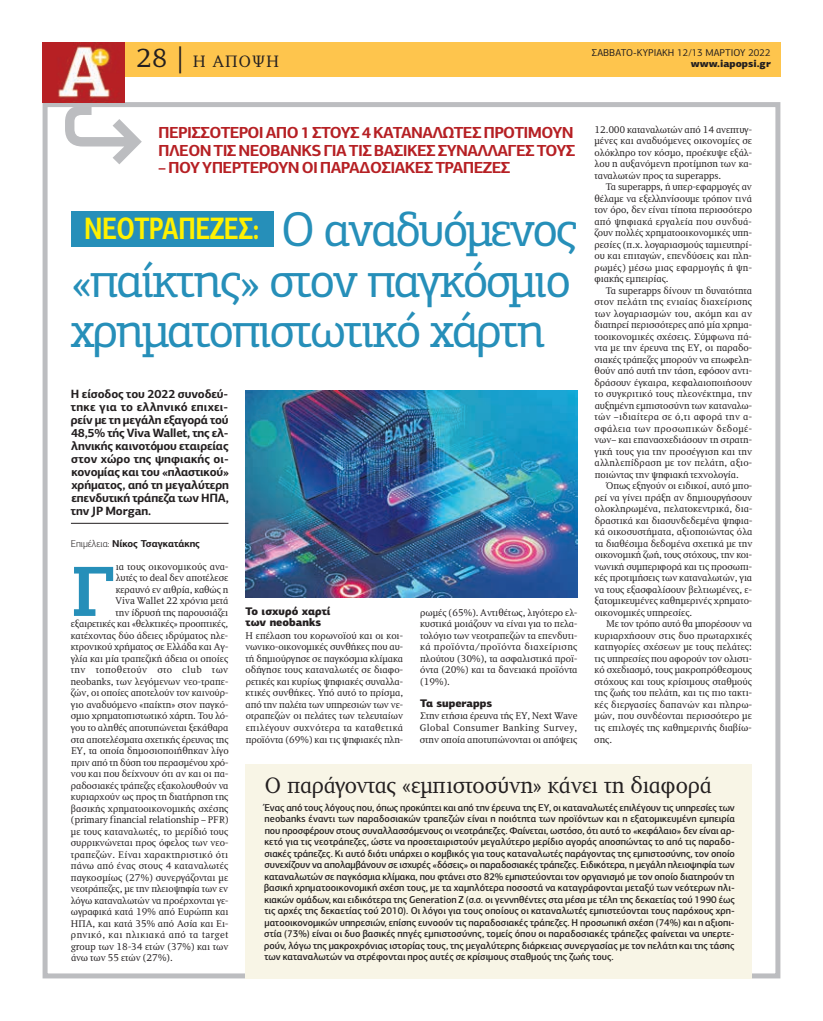
<style>
.page{position:relative;width:823px;height:1021px;background:#fff}
.page>*{position:absolute;margin:0;border:0;box-sizing:border-box;transform-origin:0 0}
.t1{font:700 96px "PF Centro Sans Pro";color:#bcbdc0}
.t2{font:700 71.3px "PF Centro Slab Pro";color:#268fb9}
.t3{font:49px/50.5px "PF Centro Slab Pro";letter-spacing:-.045em;color:#268fb9}
.t4{font:700 31px "PF Centro Sans Pro";letter-spacing:-.025em;color:#fff101;scale:.8 1}
.t5{font:23px "PF Diplomat";letter-spacing:-.01em;color:#231f20}
.t6{font:17px "PF Diplomat";letter-spacing:.05em;color:#231f20}
.t7{font:700 16px/17.5px "PF Centro Sans Pro";letter-spacing:-.04em;color:#b62024}
.t8{font:700 12px/13px "PF Centro Sans Pro";letter-spacing:-.015em;color:#231f20;text-align:justify}
.t9{font:900 11px/11.5px "PF Centro Sans Pro";color:#231f20}
.t10{font:10px/11.5px "PF Diplomat";color:#231f20;text-align:justify}
.t11{font:500 10px/11.5px "PF Centro Sans Pro";color:#231f20;text-align:justify}
.t12{font:10px "PF Diplomat";letter-spacing:.04em;color:#231f20}
.t13{font:10px "PF Diplomat";letter-spacing:.025em;color:#231f20}
.t14{font:10px "PF Centro Sans Pro";color:#231f20}
.t15{font:10px "PF Diplomat";letter-spacing:.02em;color:#231f20}
.t16{font:700 10px "PF Centro Sans Pro";letter-spacing:-.01em;color:#231f20}
.t17{font:900 10px "PF Centro Sans Pro";color:#231f20}
.s1{font-size:27px}
.s2{font-weight:300}
</style>
<div class="page">
<div style="left:43px;top:102px;width:737px;height:876px;border:5px solid #bcbdc0"></div>
<div style="left:43px;top:43px;width:737px;height:34px;background:#fec54d"></div>
<hr style="left:71px;top:523px;width:157px;height:1px;background:#231f20">
<img style="left:43px;top:43px;width:82px;height:59px">
<div style="left:245px;top:763px;width:506px;height:215px;background:#f8f5e6"></div>
<div style="left:71px;top:211px;width:202px;height:35px;background:#268fb9"></div>
<img style="left:245px;top:390px;width:332px;height:207px">
<h3 class="t6" style="left:136px;top:55px;width:144px"><span class="s1">28 |</span> Η ΑΠΟΨΗ</h3>
<p class="t14" style="left:591px;top:49px;width:180px">ΣΑΒΒΑΤΟ-ΚΥΡΙΑΚΗ 12/13 ΜΑΡΤΙΟΥ 2022</p>
<p class="t17" style="left:690px;top:60px;width:81px">www.iapopsi.gr</p>
<h1 class="t1" style="left:62px;top:107px;width:84px">↪</h1>
<p class="t10" style="left:594px;top:124px;width:159px">12.000 καταναλωτών από 14 ανεπτυγ&shy;μένες και αναδυόμενες οικονομίες σε ολόκληρο τον κόσμο, προέκυψε εξάλ&shy;λου η αυξανόμενη προτίμηση των κα&shy;ταναλωτών προς τα superapps.</p>
<p class="t10" style="left:594px;top:182px;width:159px;text-indent:11px">Τα superapps, ή υπερ-εφαρμογές αν θέλαμε να εξελληνίσουμε τρόπον τινά τον όρο, δεν είναι τίποτα περισσότερο από ψηφιακά εργαλεία που συνδυά&shy;ζουν πολλές χρηματοοικονομικές υπη&shy;ρεσίες (π.χ. λογαριασμούς ταμιευτηρί&shy;ου και επιταγών, επενδύσεις και πλη&shy;ρωμές) μέσω μιας εφαρμογής ή ψη&shy;φιακής εμπειρίας.</p>
<p class="t10" style="left:594px;top:285px;width:159px;text-indent:11px">Τα superapps δίνουν τη δυνατότητα στον πελάτη της ενιαίας διαχείρισης των λογαριασμών του, ακόμη και αν διατηρεί περισσότερες από μία χρημα&shy;τοοικονομικές σχέσεις. Σύμφωνα πά&shy;ντα με την έρευνα της ΕΥ, οι παραδο&shy;σιακές τράπεζες μπορούν να επωφελη&shy;θούν από αυτή την τάση, εφόσον αντι&shy;δράσουν έγκαιρα, κεφαλαιοποιήσουν το συγκριτικό τους πλεονέκτημα, την αυξημένη εμπιστοσύνη των καταναλω&shy;τών –ιδιαίτερα σε ό,τι αφορά την α&shy;σφάλεια των προσωπικών δεδομέ&shy;νων– και επανασχεδιάσουν τη στρατη&shy;γική τους για την προσέγγιση και την αλληλεπίδραση με τον πελάτη, αξιο&shy;ποιώντας την ψηφιακή τεχνολογία.</p>
<p class="t10" style="left:594px;top:481px;width:159px;text-indent:12px">Όπως εξηγούν οι ειδικοί, αυτό μπο&shy;ρεί να γίνει πράξη αν δημιουργήσουν ολοκληρωμένα, πελατοκεντρικά, δια&shy;δραστικά και διασυνδεδεμένα ψηφια&shy;κά οικοσυστήματα, αξιοποιώντας όλα τα διαθέσιμα δεδομένα σχετικά με την οικονομική ζωή, τους στόχους, την κοι&shy;νωνική συμπεριφορά και τις προσωπι&shy;κές προτιμήσεις των καταναλωτών, για να τους εξασφαλίσουν βελτιωμένες, ε&shy;ξατομικευμένες καθημερινές χρηματο&shy;οικονομικές υπηρεσίες.</p>
<p class="t10" style="left:594px;top:619px;width:159px;text-indent:12px">Με τον τρόπο αυτό θα μπορέσουν να κυριαρχήσουν στις δυο πρωταρχικές κατηγορίες σχέσεων με τους πελάτες: τις υπηρεσίες που αφορούν τον ολιστι&shy;κό σχεδιασμό, τους μακροπρόθεσμους στόχους και τους κρίσιμους σταθμούς της ζωής του πελάτη, και τις πιο τακτι&shy;κές διεργασίες δαπανών και πληρω&shy;μών, που συνδέονται περισσότερο με τις επιλογές της καθημερινής διαβίω&shy;σης.</p>
<h3 class="t7" style="left:158px;top:126px;width:418px">ΠΕΡΙΣΣΟΤΕΡΟΙ ΑΠΟ 1 ΣΤΟΥΣ 4 ΚΑΤΑΝΑΛΩΤΕΣ ΠΡΟΤΙΜΟΥΝ<br>ΠΛΕΟΝ ΤΙΣ NEOBANKS ΓΙΑ ΤΙΣ ΒΑΣΙΚΕΣ ΣΥΝΑΛΛΑΓΕΣ ΤΟΥΣ</h3>
<h3 class="t7" style="left:158px;top:161px;width:353px">– ΠΟΥ ΥΠΕΡΤΕΡΟΥΝ ΟΙ ΠΑΡΑΔΟΣΙΑΚΕΣ ΤΡΑΠΕΖΕΣ</h3>
<h3 class="t3" style="left:71px;top:209px;width:507px;text-indent:210px">Ο αναδυόμενος «παίκτης» στον παγκόσμιο χρηματοπιστωτικό χάρτη</h3>
<h3 class="t4" style="left:84px;top:217px;width:220px">ΝΕΟΤΡΑΠΕΖΕΣ:</h3>
<p class="t8" style="left:71px;top:388px;width:159px">Η είσοδος του 2022 συνοδεύ&shy;τηκε για το ελληνικό επιχει&shy;ρείν με τη μεγάλη εξαγορά τού 48,5% τής Viva Wallet, της ελ&shy;ληνικής καινοτόμου εταιρείας στον χώρο της ψηφιακής οι&shy;κονομίας και του «πλαστικού» χρήματος, από τη μεγαλύτερη επενδυτική τράπεζα των ΗΠΑ, την JP Morgan.</p>
<p class="t16" style="left:71px;top:540px;width:130px"><span class="s2">Επιμέλεια:</span> Νίκος Τσαγκατάκης</p>
<h2 class="t2" style="left:71px;top:567px;width:45px">Γ</h2>
<p class="t10" style="left:116px;top:561px;width:114px">ια τους οικονομικούς ανα-</p>
<p class="t10" style="left:116px;top:573px;width:114px">λυτές το deal δεν αποτέλεσε</p>
<p class="t10" style="left:116px;top:584px;width:114px">κεραυνό εν αιθρία, καθώς η</p>
<p class="t10" style="left:116px;top:596px;width:114px">Viva Wallet 22 χρόνια μετά</p>
<p class="t10" style="left:115px;top:607px;width:114px">την ίδρυσή της παρουσιάζει</p>
<p class="t10" style="left:71px;top:619px;width:159px">εξαιρετικές και «θελκτικές» προοπτικές,</p>
<p class="t10" style="left:71px;top:630px;width:159px">κατέχοντας δύο άδειες ιδρύματος ηλε-</p>
<p class="t10" style="left:71px;top:642px;width:159px">κτρονικού χρήματος σε Ελλάδα και Αγ-</p>
<p class="t10" style="left:71px;top:653px;width:159px">γλία και μία τραπεζική άδεια οι οποίες</p>
<p class="t12" style="left:71px;top:666px;width:159px">την τοποθετούν στο club των</p>
<p class="t10" style="left:71px;top:676px;width:159px">neobanks, των λεγόμενων νεο-τραπε-</p>
<p class="t10" style="left:71px;top:688px;width:159px">ζών, οι οποίες αποτελούν τον καινούρ-</p>
<p class="t10" style="left:71px;top:699px;width:159px">γιο αναδυόμενο «παίκτη» στον παγκό-</p>
<p class="t10" style="left:71px;top:711px;width:159px">σμιο χρηματοπιστωτικό χάρτη. Του λό-</p>
<p class="t10" style="left:71px;top:722px;width:159px">γου το αληθές αποτυπώνεται ξεκάθαρα</p>
<p class="t10" style="left:71px;top:734px;width:159px">στα αποτελέσματα σχετικής έρευνας της</p>
<p class="t10" style="left:71px;top:745px;width:159px">EY, τα οποία δημοσιοποιήθηκαν λίγο</p>
<p class="t10" style="left:71px;top:757px;width:159px">πριν από τη δύση του περασμένου χρό-</p>
<p class="t10" style="left:71px;top:768px;width:159px">νου και που δείχνουν ότι αν και οι πα-</p>
<p class="t10" style="left:71px;top:780px;width:159px">ραδοσιακές τράπεζες εξακολουθούν να</p>
<p class="t10" style="left:71px;top:791px;width:159px">κυριαρχούν ως προς τη διατήρηση της</p>
<p class="t10" style="left:71px;top:803px;width:159px">βασικής χρηματοοικονομικής σχέσης</p>
<p class="t10" style="left:71px;top:814px;width:159px">(primary financial relationship – PFR)</p>
<p class="t10" style="left:71px;top:826px;width:159px">με τους καταναλωτές, το μερίδιό τους</p>
<p class="t10" style="left:71px;top:837px;width:159px">συρρικνώνεται προς όφελος των νεο-</p>
<p class="t13" style="left:71px;top:850px;width:159px">τραπεζών. Είναι χαρακτηριστικό ότι</p>
<p class="t15" style="left:71px;top:861px;width:159px">πάνω από ένας στους 4 καταναλωτές</p>
<p class="t10" style="left:71px;top:872px;width:159px">παγκοσμίως (27%) συνεργάζονται με</p>
<p class="t10" style="left:71px;top:883px;width:159px">νεοτράπεζες, με την πλειοψηφία των εν</p>
<p class="t10" style="left:71px;top:895px;width:159px">λόγω καταναλωτών να προέρχονται γε-</p>
<p class="t10" style="left:71px;top:906px;width:159px">ωγραφικά κατά 19% από Ευρώπη και</p>
<p class="t10" style="left:71px;top:918px;width:159px">ΗΠΑ, και κατά 35% από Ασία και Ει-</p>
<p class="t12" style="left:71px;top:930px;width:159px">ρηνικό, και ηλικιακά από τα target</p>
<p class="t10" style="left:71px;top:941px;width:159px">group των 18-34 ετών (37%) και των</p>
<p class="t10" style="left:71px;top:952px;width:103px">άνω των 55 ετών (27%).</p>
<p class="t9" style="left:245px;top:606px;width:87px">Το ισχυρό χαρτί των neobanks</p>
<p class="t10" style="left:245px;top:630px;width:159px">Η επέλαση του κορωνοϊού και οι κοι&shy;νωνικο-οικονομικές συνθήκες που αυ&shy;τή δημιούργησε σε παγκόσμια κλίμακα οδήγησε τους καταναλωτές σε διαφο&shy;ρετικές και κυρίως ψηφιακές συναλλα&shy;κτικές συνθήκες. Υπό αυτό το πρίσμα, από την παλέτα των υπηρεσιών των νε&shy;οτραπεζών οι πελάτες των τελευταίων επιλέγουν συχνότερα τα καταθετικά προϊόντα (69%) και τις ψηφιακές πλη-</p>
<p class="t10" style="left:420px;top:607px;width:159px">ρωμές (65%). Αντιθέτως, λιγότερο ελ&shy;κυστικά μοιάζουν να είναι για το πελα&shy;τολόγιο των νεοτραπεζών τα επενδυτι&shy;κά προϊόντα/προϊόντα διαχείρισης πλούτου (30%), τα ασφαλιστικά προϊ&shy;όντα (20%) και τα δανειακά προϊόντα (19%).</p>
<p class="t9" style="left:420px;top:698px;width:74px">Τα superapps</p>
<p class="t10" style="left:419px;top:711px;width:159px">Στην ετήσια έρευνα τής ΕΥ, Next Wave Global Consumer Banking Survey, στην οποία αποτυπώνονται οι απόψεις</p>
<h3 class="t5" style="left:264px;top:776px;width:448px">Ο παράγοντας «εμπιστοσύνη» κάνει τη διαφορά</h3>
<p class="t11" style="left:264px;top:802px;width:472px">Ένας από τους λόγους που, όπως προκύπτει και από την έρευνα της ΕΥ, οι καταναλωτές επιλέγουν τις υπηρεσίες των neobanks έναντι των παραδοσιακών τραπεζών είναι η ποιότητα των προϊόντων και η εξατομικευμένη εμπειρία που προσφέρουν στους συναλλασσόμενους οι νεοτράπεζες. Φαίνεται, ωστόσο, ότι αυτό το «κεφάλαιο» δεν είναι αρ&shy;κετό για τις νεοτράπεζες, ώστε να προσεταιριστούν μεγαλύτερο μερίδιο αγοράς αποσπώντας το από τις παραδο&shy;σιακές τράπεζες. Κι αυτό διότι υπάρχει ο κομβικός για τους καταναλωτές παράγοντας της εμπιστοσύνης, τον οποίο συνεχίζουν να απολαμβάνουν σε ισχυρές «δόσεις» οι παραδοσιακές τράπεζες. Ειδικότερα, η μεγάλη πλειοψηφία των καταναλωτών σε παγκόσμια κλίμακα, που φτάνει στο 82% εμπιστεύονται τον οργανισμό με τον οποίο διατηρούν τη βασική χρηματοοικονομική σχέση τους, με τα χαμηλότερα ποσοστά να καταγράφονται μεταξύ των νεότερων ηλι&shy;κιακών ομάδων, και ειδικότερα της Generation Z (σ.σ. οι γεννηθέντες στα μέσα με τέλη της δεκαετίας τού 1990 έως τις αρχές της δεκαετίας τού 2010). Οι λόγοι για τους οποίους οι καταναλωτές εμπιστεύονται τους παρόχους χρη&shy;ματοοικονομικών υπηρεσιών, επίσης ευνοούν τις παραδοσιακές τράπεζες. Η προσωπική σχέση (74%) και η αξιοπι&shy;στία (73%) είναι οι δυο βασικές πηγές εμπιστοσύνης, τομείς όπου οι παραδοσιακές τράπεζες φαίνεται να υπερτε&shy;ρούν, λόγω της μακροχρόνιας ιστορίας τους, της μεγαλύτερης διάρκειας συνεργασίας με τον πελάτη και της τάσης των καταναλωτών να στρέφονται προς αυτές σε κρίσιμους σταθμούς της ζωής τους.</p>
</div>
